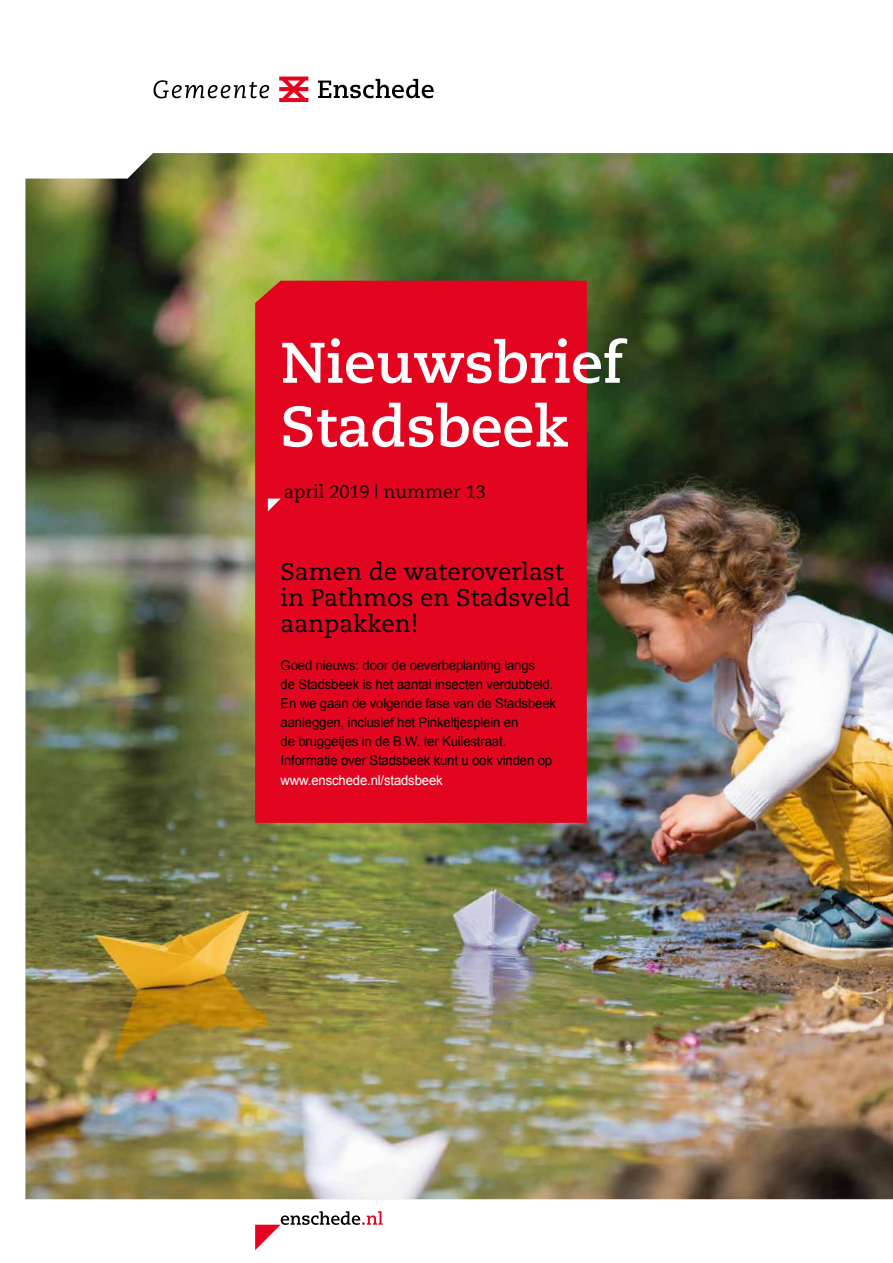
<style>
.page{position:relative;width:893px;height:1263px;background:#fff}
.page>*{position:absolute;margin:0;border:0;box-sizing:border-box;transform-origin:0 0}
.t1{font:700 57px/63.8px "Caecilia";color:#fff}
.t2{font:24px/25.5px "Caecilia";color:#000}
.t3{font:18px "Caecilia";color:#000}
.t4{font:13.5px/19.2px "Arial";letter-spacing:-.01em;color:#000}
.t5{font:13.5px "Arial";letter-spacing:-.01em;color:#fff}
</style>
<div class="page">
<img style="left:26px;top:153px;width:867px;height:1046px">
<svg style="left:318px;top:79px;width:116px;height:19px"></svg>
<svg style="left:153px;top:80px;width:116px;height:18px"></svg>
<svg style="left:279px;top:77px;width:29px;height:25px"></svg>
<svg style="left:255px;top:1211px;width:128px;height:39px"></svg>
<div style="left:255px;top:281px;width:332px;height:542px;background:#e30520"></div>
<svg style="left:268px;top:499px;width:13px;height:12px"></svg>
<h1 class="t1" style="left:281px;top:332px;width:344px">Nieuwsbrief<br>Stadsbeek</h1>
<h3 class="t3" style="left:284px;top:481px;width:203px">april 2019 | nummer 13</h3>
<h2 class="t2" style="left:281px;top:560px;width:291px">Samen de wateroverlast in Pathmos en Stadsveld aanpakken!</h2>
<p class="t4" style="left:281px;top:655px;width:277px">Goed nieuws: door de oeverbeplanting langs<br>de Stadsbeek is het aantal insecten verdubbeld.<br>En we gaan de volgende fase van de Stadsbeek aanleggen, inclusief het Pinkeltjesplein en<br>de bruggetjes in de B.W. ter Kuilestraat.<br>Informatie over Stadsbeek kunt u ook vinden op</p>
<p class="t5" style="left:281px;top:771px;width:164px">www.enschede.nl/stadsbeek</p>
</div>
